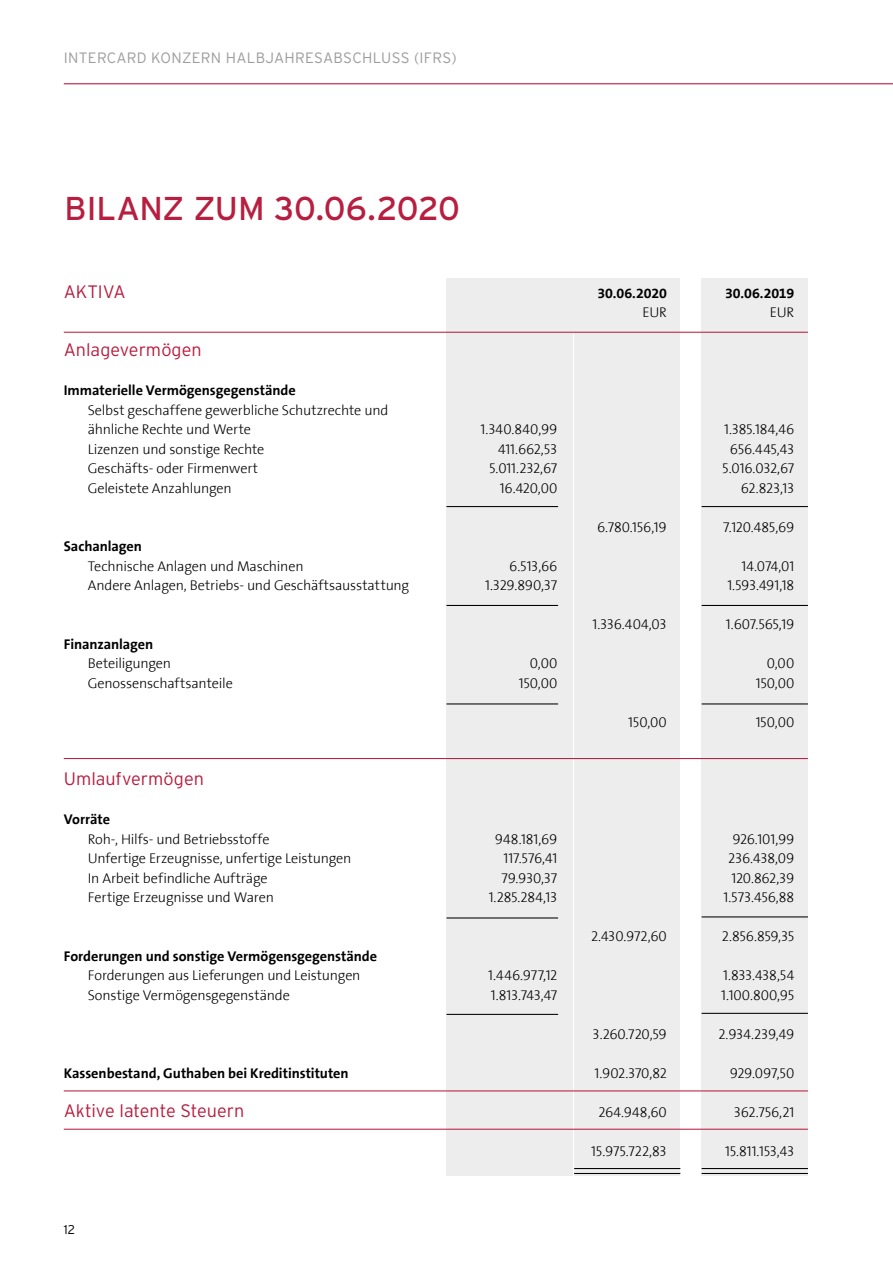
<style>
.page{position:relative;width:893px;height:1263px;background:#fff}
.page>*{position:absolute;margin:0;border:0;box-sizing:border-box;transform-origin:0 0}
.t1{font:33px "Interstate";letter-spacing:-.01em;color:#b71e3f}
.t2{font:300 18px "Interstate";color:#b71e3f}
.t3{font:300 15px "Interstate";letter-spacing:.02em;color:#9d9d9c}
.t4{font:300 14.25px "The Sans Caps";letter-spacing:-.015em;color:#000}
.t5{font:300 14.25px/19.5px "The Sans";letter-spacing:-.015em;color:#000}
.t6{font:700 14.25px "The Sans B7";letter-spacing:-.005em;color:#000}
.t7{font:300 12.75px "Interstate";color:#000}
</style>
<div class="page">
<hr style="left:64px;top:83px;width:829px;height:1px;background:#b71e3f">
<div style="left:446px;top:278px;width:234px;height:897px;background:#ededed"></div>
<div style="left:702px;top:278px;width:106px;height:897px;background:#ededed"></div>
<hr style="left:702px;top:703px;width:106px;height:1px;background:#000">
<hr style="left:702px;top:506px;width:106px;height:1px;background:#000">
<hr style="left:702px;top:605px;width:106px;height:1px;background:#000">
<hr style="left:574px;top:1168px;width:106px;height:1px;background:#000">
<hr style="left:574px;top:1173px;width:106px;height:1px;background:#000">
<hr style="left:702px;top:1168px;width:106px;height:1px;background:#000">
<hr style="left:702px;top:1173px;width:106px;height:1px;background:#000">
<hr style="left:702px;top:916px;width:106px;height:1px;background:#000">
<hr style="left:702px;top:1013px;width:106px;height:1px;background:#000">
<hr style="left:446px;top:506px;width:112px;height:1px;background:#000">
<hr style="left:446px;top:605px;width:112px;height:1px;background:#000">
<hr style="left:446px;top:917px;width:112px;height:1px;background:#000">
<hr style="left:446px;top:1014px;width:112px;height:1px;background:#000">
<hr style="left:446px;top:703px;width:112px;height:1px;background:#000">
<hr style="left:573px;top:332px;width:1px;height:891px;background:#fff">
<hr style="left:64px;top:332px;width:744px;height:1px;background:#b71e3f">
<hr style="left:64px;top:758px;width:744px;height:1px;background:#b71e3f">
<hr style="left:64px;top:1090px;width:744px;height:1px;background:#b71e3f">
<hr style="left:64px;top:1129px;width:744px;height:1px;background:#b71e3f">
<p class="t3" style="left:64px;top:50px;width:394px">INTERCARD KONZERN HALBJAHRESABSCHLUSS (IFRS)</p>
<h1 class="t1" style="left:65px;top:190px;width:397px">BILANZ ZUM 30.06.2020</h1>
<p class="t2" style="left:64px;top:281px;width:63px">AKTIVA</p>
<p class="t6" style="left:598px;top:284px;width:71px">30.06.2020</p>
<p class="t6" style="left:725px;top:284px;width:71px">30.06.2019</p>
<p class="t5" style="left:642px;top:303px;width:26px">EUR</p>
<p class="t5" style="left:770px;top:303px;width:26px">EUR</p>
<p class="t2" style="left:64px;top:340px;width:139px">Anlagevermögen</p>
<p class="t6" style="left:64px;top:381px;width:233px">Immaterielle Vermögensgegenstände</p>
<p class="t5" style="left:88px;top:401px;width:302px">Selbst geschaffene gewerbliche Schutzrechte und ähnliche Rechte und Werte</p>
<p class="t4" style="left:481px;top:422px;width:78px">1.340.840,99</p>
<p class="t4" style="left:724px;top:422px;width:72px">1.385.184,46</p>
<p class="t5" style="left:88px;top:440px;width:178px">Lizenzen und sonstige Rechte</p>
<p class="t4" style="left:498px;top:442px;width:61px">411.662,53</p>
<p class="t4" style="left:730px;top:442px;width:66px">656.445,43</p>
<p class="t5" style="left:88px;top:459px;width:172px">Geschäfts- oder Firmenwert</p>
<p class="t4" style="left:489px;top:461px;width:70px">5.011.232,67</p>
<p class="t4" style="left:722px;top:461px;width:74px">5.016.032,67</p>
<p class="t5" style="left:88px;top:479px;width:145px">Geleistete Anzahlungen</p>
<p class="t4" style="left:500px;top:481px;width:59px">16.420,00</p>
<p class="t4" style="left:741px;top:481px;width:55px">62.823,13</p>
<p class="t4" style="left:597px;top:520px;width:71px">6.780.156,19</p>
<p class="t4" style="left:723px;top:520px;width:73px">7.120.485,69</p>
<p class="t6" style="left:64px;top:537px;width:80px">Sachanlagen</p>
<p class="t5" style="left:88px;top:557px;width:217px">Technische Anlagen und Maschinen</p>
<p class="t4" style="left:509px;top:559px;width:50px">6.513,66</p>
<p class="t4" style="left:741px;top:559px;width:54px">14.074,01</p>
<p class="t5" style="left:88px;top:576px;width:323px">Andere Anlagen, Betriebs- und Geschäftsausstattung</p>
<p class="t4" style="left:485px;top:578px;width:74px">1.329.890,37</p>
<p class="t4" style="left:727px;top:578px;width:68px">1.593.491,18</p>
<p class="t4" style="left:592px;top:617px;width:76px">1.336.404,03</p>
<p class="t4" style="left:726px;top:617px;width:70px">1.607.565,19</p>
<p class="t6" style="left:64px;top:635px;width:91px">Finanzanlagen</p>
<p class="t5" style="left:88px;top:654px;width:85px">Beteiligungen</p>
<p class="t4" style="left:530px;top:656px;width:29px">0,00</p>
<p class="t4" style="left:767px;top:656px;width:29px">0,00</p>
<p class="t5" style="left:88px;top:674px;width:147px">Genossenschaftsanteile</p>
<p class="t4" style="left:519px;top:676px;width:40px">150,00</p>
<p class="t4" style="left:756px;top:676px;width:40px">150,00</p>
<p class="t4" style="left:628px;top:715px;width:40px">150,00</p>
<p class="t4" style="left:756px;top:715px;width:40px">150,00</p>
<p class="t2" style="left:64px;top:769px;width:142px">Umlaufvermögen</p>
<p class="t6" style="left:64px;top:810px;width:48px">Vorräte</p>
<p class="t5" style="left:88px;top:830px;width:183px">Roh-, Hilfs- und Betriebsstoffe</p>
<p class="t4" style="left:495px;top:832px;width:64px">948.181,69</p>
<p class="t4" style="left:732px;top:832px;width:64px">926.101,99</p>
<p class="t5" style="left:88px;top:849px;width:265px">Unfertige Erzeugnisse, unfertige Leistungen</p>
<p class="t4" style="left:504px;top:851px;width:55px">117.576,41</p>
<p class="t4" style="left:728px;top:851px;width:68px">236.438,09</p>
<p class="t5" style="left:88px;top:869px;width:181px">In Arbeit befindliche Aufträge</p>
<p class="t4" style="left:502px;top:871px;width:57px">79.930,37</p>
<p class="t4" style="left:731px;top:871px;width:64px">120.862,39</p>
<p class="t5" style="left:88px;top:888px;width:188px">Fertige Erzeugnisse und Waren</p>
<p class="t4" style="left:489px;top:890px;width:70px">1.285.284,13</p>
<p class="t4" style="left:723px;top:890px;width:73px">1.573.456,88</p>
<p class="t4" style="left:591px;top:929px;width:77px">2.430.972,60</p>
<p class="t4" style="left:722px;top:929px;width:74px">2.856.859,35</p>
<p class="t6" style="left:64px;top:947px;width:315px">Forderungen und sonstige Vermögensgegenstände</p>
<p class="t5" style="left:88px;top:966px;width:274px">Forderungen aus Lieferungen und Leistungen</p>
<p class="t4" style="left:488px;top:968px;width:71px">1.446.977,12</p>
<p class="t4" style="left:723px;top:968px;width:73px">1.833.438,54</p>
<p class="t5" style="left:88px;top:986px;width:204px">Sonstige Vermögensgegenstände</p>
<p class="t4" style="left:491px;top:988px;width:68px">1.813.743,47</p>
<p class="t4" style="left:721px;top:988px;width:75px">1.100.800,95</p>
<p class="t4" style="left:593px;top:1027px;width:76px">3.260.720,59</p>
<p class="t4" style="left:718px;top:1027px;width:77px">2.934.239,49</p>
<p class="t6" style="left:64px;top:1064px;width:286px">Kassenbestand, Guthaben bei Kreditinstituten</p>
<p class="t4" style="left:595px;top:1066px;width:74px">1.902.370,82</p>
<p class="t4" style="left:730px;top:1066px;width:66px">929.097,50</p>
<p class="t2" style="left:64px;top:1100px;width:182px">Aktive latente Steuern</p>
<p class="t4" style="left:598px;top:1105px;width:70px">264.948,60</p>
<p class="t4" style="left:734px;top:1105px;width:62px">362.756,21</p>
<p class="t4" style="left:591px;top:1144px;width:77px">15.975.722,83</p>
<p class="t4" style="left:725px;top:1144px;width:71px">15.811.153,43</p>
<p class="t7" style="left:64px;top:1222px;width:13px">12</p>
</div>
